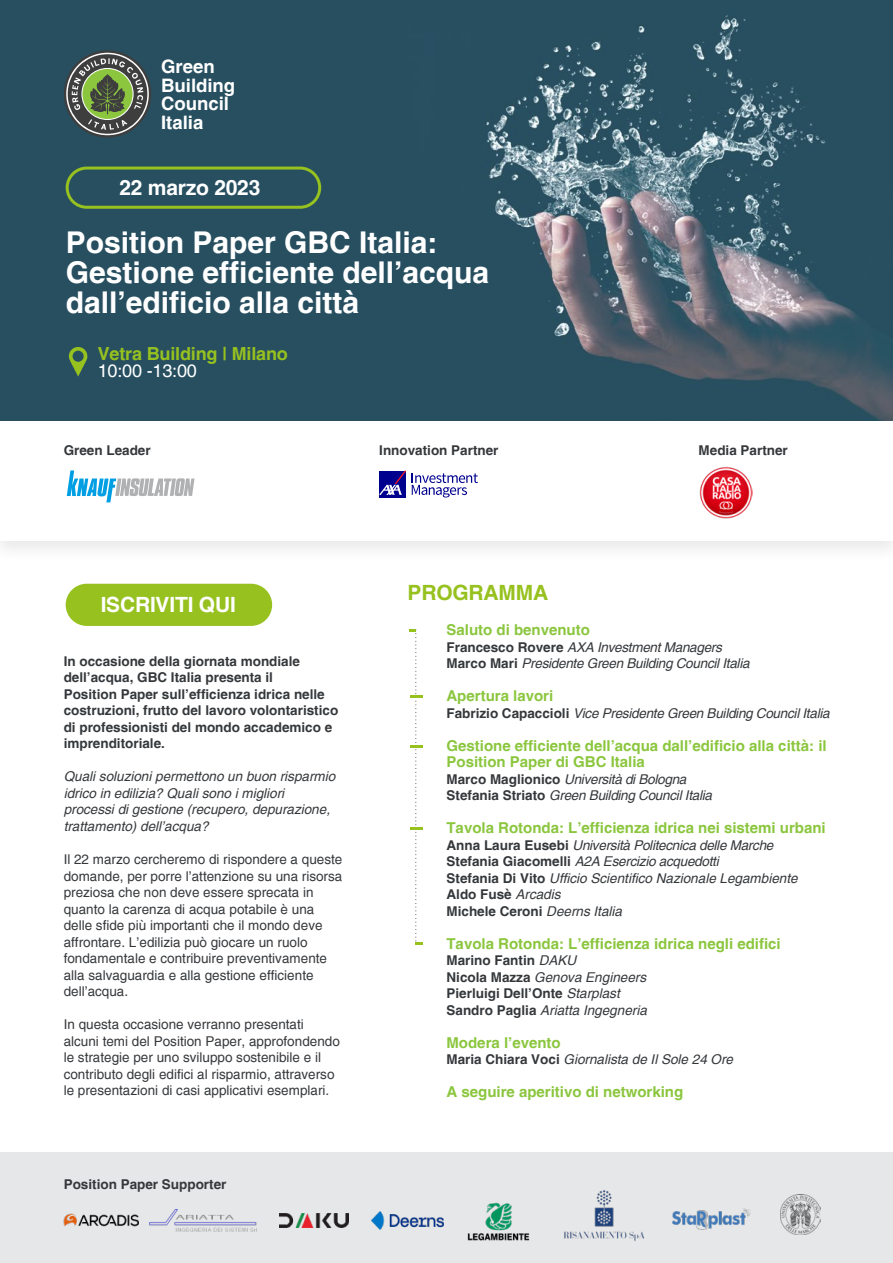
<style>
.page{position:relative;width:893px;height:1263px;background:#fff}
.page>*{position:absolute;margin:0;border:0;box-sizing:border-box;transform-origin:0 0}
.t1{font:700 30px/30px "Helvetica";color:#fff}
.t2{font:700 21px "Helvetica";letter-spacing:-.01em;color:#fff}
.t3{font:700 21px "Helvetica";letter-spacing:-.01em;color:#96c11f}
.t4{font:700 18.6px/18.6px "Helvetica";color:#fff}
.t5{font:700 18px "Helvetica";letter-spacing:-.01em;color:#96c11f}
.t6{font:18px "Helvetica";letter-spacing:-.01em;color:#fff}
.t7{font:700 15px/16.5px "Helvetica";color:#8bc63e}
.t8{font:13.5px/16.5px "Helvetica";color:#35383b}
.t9{font:700 13.5px/16.5px "Helvetica";color:#35383b}
.t10{font:italic 13.5px "Helvetica";letter-spacing:-.02em;color:#35383b}
.t11{font:italic 13.5px/16.5px "Helvetica";color:#35383b}
.s1{font-weight:700;font-style:normal}
.s2{font-weight:400;font-style:italic}
</style>
<div class="page">
<div style="left:0;top:415px;width:893px;height:148px;background:#f8f8f8"></div>
<div style="left:0;top:421px;width:893px;height:119px;background:#fff"></div>
<div style="left:67px;top:585px;width:204px;height:39px;background:#96c11f;border-radius:20px"></div>
<div style="left:66px;top:584px;width:206px;height:42px;border:3px solid #96c11f;border-radius:20px"></div>
<div style="left:0;top:1152px;width:893px;height:111px;background:#e6e7e9"></div>
<img style="left:0;top:0;width:893px;height:421px">
<div style="left:66px;top:167px;width:255px;height:42px;border:3px solid #96c11f;border-radius:20px"></div>
<svg style="left:64px;top:50px;width:87px;height:88px"></svg>
<svg style="left:66px;top:53px;width:83px;height:82px;background:#61715d"></svg>
<svg style="left:69px;top:347px;width:18px;height:30px"></svg>
<svg style="left:409px;top:630px;width:13px;height:315px"></svg>
<img style="left:64px;top:1213px;width:74px;height:14px">
<img style="left:150px;top:1209px;width:106px;height:23px">
<img style="left:280px;top:1213px;width:68px;height:15px">
<img style="left:372px;top:1212px;width:71px;height:17px">
<img style="left:467px;top:1202px;width:63px;height:39px">
<img style="left:564px;top:1190px;width:80px;height:51px">
<img style="left:673px;top:1208px;width:77px;height:21px">
<img style="left:781px;top:1195px;width:40px;height:40px">
<div style="left:380px;top:471px;width:26px;height:26px;background:#00008f"></div>
<svg style="left:412px;top:473px;width:66px;height:24px"></svg>
<svg style="left:380px;top:471px;width:26px;height:24px"></svg>
<svg style="left:67px;top:470px;width:127px;height:32px"></svg>
<img style="left:700px;top:467px;width:52px;height:52px">
<p class="t4" style="left:161px;top:57px;width:76px">Green<br>Building<br>Council<br>Italia</p>
<p class="t2" style="left:119px;top:174px;width:143px">22 marzo 2023</p>
<p class="t1" style="left:66px;top:228px;width:425px">Position Paper GBC Italia:<br>Gestione efficiente dell’acqua dall’edificio alla città</p>
<p class="t5" style="left:98px;top:343px;width:192px">Vetra Building | Milano</p>
<p class="t6" style="left:98px;top:360px;width:101px">10:00 -13:00</p>
<p class="t9" style="left:64px;top:442px;width:89px">Green Leader</p>
<p class="t9" style="left:379px;top:441px;width:121px">Innovation Partner</p>
<p class="t9" style="left:699px;top:442px;width:91px">Media Partner</p>
<p class="t2" style="left:101px;top:592px;width:137px">ISCRIVITI QUI</p>
<p class="t9" style="left:64px;top:653px;width:276px">In occasione della giornata mondiale dell’acqua, GBC Italia presenta il<br>Position Paper sull’efficienza idrica nelle costruzioni, frutto del lavoro volontaristico di professionisti del mondo accademico e imprenditoriale.</p>
<p class="t11" style="left:64px;top:769px;width:273px">Quali soluzioni permettono un buon risparmio idrico in edilizia? Quali sono i migliori processi di gestione (recupero, depurazione, trattamento) dell’acqua?</p>
<p class="t8" style="left:64px;top:851px;width:280px">Il 22 marzo cercheremo di rispondere a queste domande, per porre l’attenzione su una risorsa preziosa che non deve essere sprecata in quanto la carenza di acqua potabile è una delle sfide più importanti che il mondo deve affrontare. L’edilizia può giocare un ruolo fondamentale e contribuire preventivamente alla salvaguardia e alla gestione efficiente dell’acqua.</p>
<p class="t8" style="left:64px;top:1016px;width:278px">In questa occasione verranno presentati alcuni temi del Position Paper, approfondendo le strategie per uno sviluppo sostenibile e il contributo degli edifici al risparmio, attraverso le presentazioni di casi applicativi esemplari.</p>
<p class="t9" style="left:64px;top:1176px;width:164px">Position Paper Supporter</p>
<p class="t3" style="left:408px;top:580px;width:142px">PROGRAMMA</p>
<p class="t7" style="left:446px;top:622px;width:145px">Saluto di benvenuto</p>
<p class="t10" style="left:446px;top:639px;width:277px"><span class="s1">Francesco Rovere</span> AXA Investment Managers</p>
<p class="t10" style="left:446px;top:656px;width:305px"><span class="s1">Marco Mari</span> Presidente Green Building Council Italia</p>
<p class="t7" style="left:446px;top:688px;width:108px">Apertura lavori</p>
<p class="t10" style="left:446px;top:705px;width:385px"><span class="s1">Fabrizio Capaccioli</span> Vice Presidente Green Building Council Italia</p>
<p class="t7" style="left:446px;top:737px;width:382px">Gestione efficiente dell’acqua dall’edificio alla città: il<br>Position Paper di GBC Italia</p>
<p class="t10" style="left:446px;top:771px;width:241px"><span class="s1">Marco Maglionico</span> Università di Bologna</p>
<p class="t10" style="left:446px;top:788px;width:267px"><span class="s1">Stefania Striato</span> Green Building Council Italia</p>
<p class="t7" style="left:446px;top:820px;width:381px">Tavola Rotonda: L’efficienza idrica nei sistemi urbani</p>
<p class="t10" style="left:446px;top:837px;width:328px"><span class="s1">Anna Laura Eusebi</span> Università Politecnica delle Marche</p>
<p class="t10" style="left:446px;top:854px;width:274px"><span class="s1">Stefania Giacomelli</span> A2A Esercizio acquedotti</p>
<p class="t11" style="left:446px;top:870px;width:353px"><span class="s1">Stefania Di Vito</span> Ufficio Scientifico Nazionale Legambiente</p>
<p class="t9" style="left:446px;top:886px;width:116px">Aldo Fusè <span class="s2">Arcadis</span></p>
<p class="t9" style="left:446px;top:903px;width:177px">Michele Ceroni <span class="s2">Deerns Italia</span></p>
<p class="t7" style="left:446px;top:935px;width:336px">Tavola Rotonda: L’efficienza idrica negli edifici</p>
<p class="t9" style="left:446px;top:952px;width:131px">Marino Fantin <span class="s2">DAKU</span></p>
<p class="t11" style="left:446px;top:969px;width:201px"><span class="s1">Nicola Mazza</span> Genova Engineers</p>
<p class="t9" style="left:446px;top:985px;width:175px">Pierluigi Dell’Onte <span class="s2">Starplast</span></p>
<p class="t11" style="left:446px;top:1002px;width:202px"><span class="s1">Sandro Paglia</span> Ariatta Ingegneria</p>
<p class="t7" style="left:446px;top:1034px;width:116px">Modera l’evento</p>
<p class="t11" style="left:446px;top:1051px;width:288px"><span class="s1">Maria Chiara Voci</span> Giornalista de Il Sole 24 Ore</p>
<p class="t7" style="left:446px;top:1084px;width:238px">A seguire aperitivo di networking</p>
</div>
